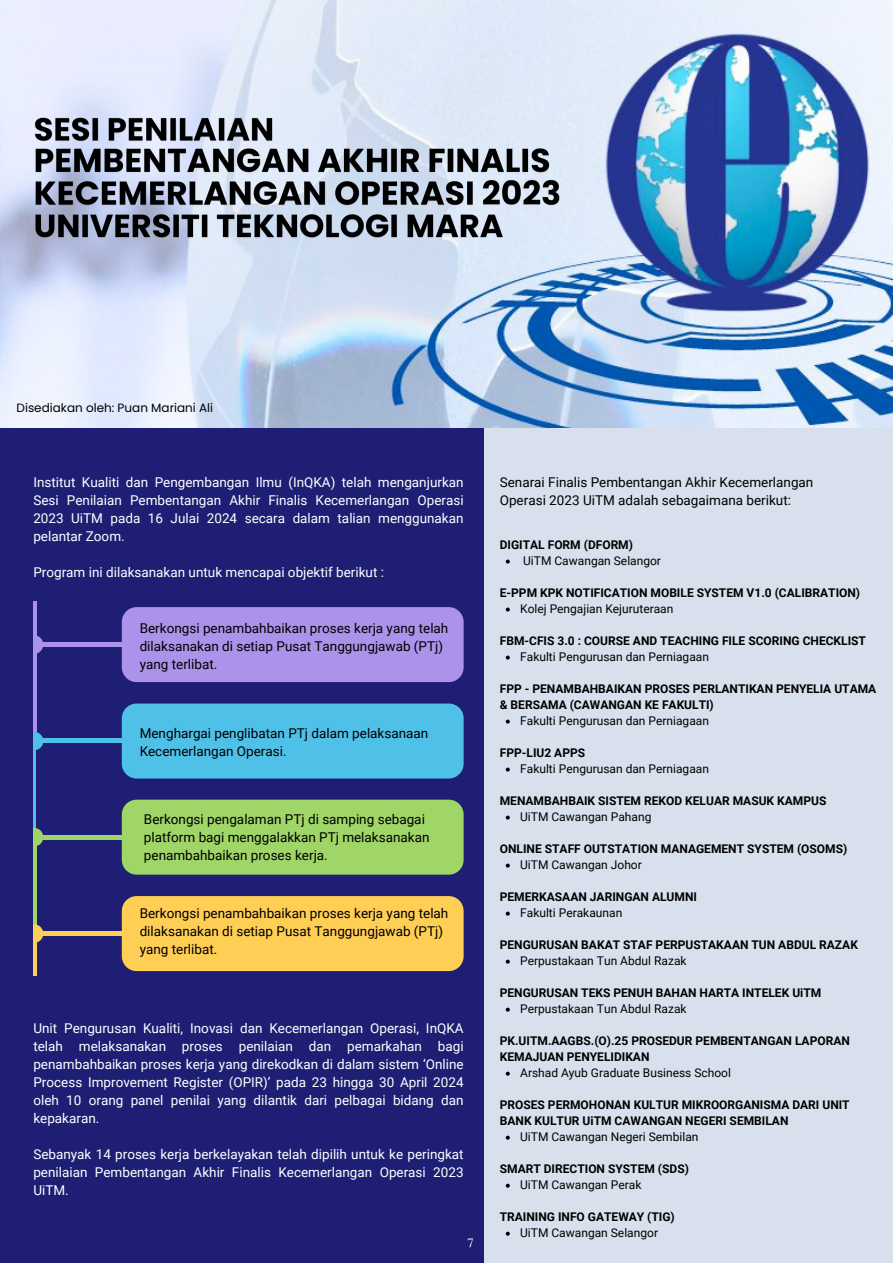
<style>
.page{position:relative;width:893px;height:1263px;background:#1d1e74}
.page>*{position:absolute;margin:0;border:0;box-sizing:border-box;transform-origin:0 0}
.t1{font:13.5px/18px "Roboto";color:#fff;text-align:justify}
.t2{font:13.5px/18px "Roboto";color:#000}
.t3{font:700 12px/16px "Roboto";color:#000}
.t4{font:12px/16px "Roboto";color:#000}
.t5{font:12px "Poppins";color:#000}
.t6{font:12px "Lora";color:#fff}
.s1{font-weight:700}
.s2{font-weight:400}
</style>
<div class="page">
<img style="left:0;top:0;width:893px;height:428px">
<hr style="left:33px;top:745px;width:3px;height:92px;background:#4fc1e8">
<svg style="left:36px;top:635px;width:7px;height:19px"></svg>
<hr style="left:33px;top:649px;width:3px;height:92px;background:#ac92eb">
<svg style="left:33px;top:732px;width:10px;height:18px"></svg>
<svg style="left:33px;top:828px;width:10px;height:18px"></svg>
<hr style="left:33px;top:842px;width:3px;height:91px;background:#a0d568">
<hr style="left:33px;top:938px;width:3px;height:38px;background:#ffce54">
<svg style="left:33px;top:924px;width:10px;height:19px"></svg>
<div style="left:41px;top:642px;width:91px;height:5px;background:#ac92eb"></div>
<hr style="left:41px;top:739px;width:91px;height:4px;background:#4fc1e8">
<hr style="left:41px;top:835px;width:91px;height:4px;background:#a0d568">
<hr style="left:41px;top:931px;width:91px;height:4px;background:#ffce54">
<div style="left:122px;top:607px;width:341px;height:75px;background:#ac92eb"></div>
<div style="left:122px;top:703px;width:341px;height:75px;background:#4fc1e8"></div>
<div style="left:122px;top:800px;width:341px;height:75px;background:#a0d568"></div>
<div style="left:122px;top:896px;width:341px;height:75px;background:#ffce54"></div>
<hr style="left:33px;top:601px;width:3px;height:48px;background:#ac92eb">
<div style="left:484px;top:428px;width:409px;height:835px;background:#dae3ee"></div>
<img style="left:33px;top:106px;width:536px;height:143px">
<svg style="left:506px;top:559px;width:4px;height:4px"></svg>
<svg style="left:506px;top:607px;width:4px;height:4px"></svg>
<svg style="left:506px;top:655px;width:4px;height:4px"></svg>
<svg style="left:506px;top:720px;width:4px;height:4px"></svg>
<svg style="left:506px;top:768px;width:4px;height:4px"></svg>
<svg style="left:506px;top:816px;width:4px;height:4px"></svg>
<svg style="left:506px;top:864px;width:4px;height:4px"></svg>
<svg style="left:506px;top:912px;width:4px;height:4px"></svg>
<svg style="left:506px;top:960px;width:4px;height:4px"></svg>
<svg style="left:506px;top:1008px;width:4px;height:4px"></svg>
<svg style="left:506px;top:1072px;width:4px;height:4px"></svg>
<svg style="left:506px;top:1136px;width:4px;height:4px"></svg>
<svg style="left:506px;top:1184px;width:4px;height:4px"></svg>
<svg style="left:506px;top:1232px;width:4px;height:4px"></svg>
<p class="t5" style="left:17px;top:401px;width:198px">Disediakan oleh: Puan Mariani Ali</p>
<p class="t1" style="left:33px;top:473px;width:432px">Institut Kualiti dan Pengembangan Ilmu (InQKA) telah menganjurkan Sesi Penilaian Pembentangan Akhir Finalis Kecemerlangan Operasi 2023 UiTM pada 16 Julai 2024 secara dalam talian menggunakan pelantar Zoom.</p>
<p class="t1" style="left:33px;top:563px;width:352px">Program ini dilaksanakan untuk mencapai objektif berikut :</p>
<p class="t2" style="left:140px;top:619px;width:310px">Berkongsi penambahbaikan proses kerja yang telah dilaksanakan di setiap Pusat Tanggungjawab (PTj) yang terlibat.</p>
<p class="t2" style="left:140px;top:723px;width:290px">Menghargai penglibatan PTj dalam pelaksanaan<br>Kecemerlangan Operasi.</p>
<p class="t2" style="left:144px;top:810px;width:287px">Berkongsi pengalaman PTj di samping sebagai platform bagi menggalakkan PTj melaksanakan penambahbaikan proses kerja.</p>
<p class="t2" style="left:140px;top:904px;width:310px">Berkongsi penambahbaikan proses kerja yang telah dilaksanakan di setiap Pusat Tanggungjawab (PTj) yang terlibat.</p>
<p class="t1" style="left:33px;top:1019px;width:432px">Unit Pengurusan Kualiti, Inovasi dan Kecemerlangan Operasi, InQKA telah melaksanakan proses penilaian dan pemarkahan bagi penambahbaikan proses kerja yang direkodkan di dalam sistem ‘Online Process Improvement Register (OPIR)’ pada 23 hingga 30 April 2024 oleh 10 orang panel penilai yang dilantik dari pelbagai bidang dan kepakaran.</p>
<p class="t1" style="left:33px;top:1145px;width:432px">Sebanyak 14 proses kerja berkelayakan telah dipilih untuk ke peringkat penilaian Pembentangan Akhir Finalis Kecemerlangan Operasi 2023<br>UiTM.</p>
<p class="t6" style="left:468px;top:1234px;width:7px">7</p>
<p class="t2" style="left:500px;top:473px;width:315px">Senarai Finalis Pembentangan Akhir Kecemerlangan<br>Operasi 2023 UiTM adalah sebagaimana berikut:</p>
<p class="t4" style="left:523px;top:536px;width:139px;text-indent:-23px"><span class="s1">DIGITAL FORM (DFORM)<br></span>UiTM Cawangan Selangor</p>
<p class="t3" style="left:520px;top:584px;width:341px;text-indent:-20px">E-PPM KPK NOTIFICATION MOBILE SYSTEM V1.0 (CALIBRATION)<br><span class="s2">Kolej Pengajian Kejuruteraan</span></p>
<p class="t3" style="left:520px;top:632px;width:347px;text-indent:-20px">FBM-CFIS 3.0 : COURSE AND TEACHING FILE SCORING CHECKLIST<br><span class="s2">Fakulti Pengurusan dan Perniagaan</span></p>
<p class="t3" style="left:500px;top:680px;width:378px">FPP - PENAMBAHBAIKAN PROSES PERLANTIKAN PENYELIA UTAMA</p>
<p class="t3" style="left:500px;top:696px;width:216px">&amp; BERSAMA (CAWANGAN KE FAKULTI)</p>
<p class="t4" style="left:520px;top:712px;width:190px">Fakulti Pengurusan dan Perniagaan</p>
<p class="t4" style="left:520px;top:744px;width:190px;text-indent:-20px"><span class="s1">FPP-LIU2 APPS<br></span>Fakulti Pengurusan dan Perniagaan</p>
<p class="t3" style="left:520px;top:792px;width:308px;text-indent:-20px">MENAMBAHBAIK SISTEM REKOD KELUAR MASUK KAMPUS<br><span class="s2">UiTM Cawangan Pahang</span></p>
<p class="t3" style="left:520px;top:840px;width:329px;text-indent:-20px">ONLINE STAFF OUTSTATION MANAGEMENT SYSTEM (OSOMS)<br><span class="s2">UiTM Cawangan Johor</span></p>
<p class="t3" style="left:520px;top:888px;width:178px;text-indent:-20px">PEMERKASAAN JARINGAN ALUMNI<br><span class="s2">Fakulti Perakaunan</span></p>
<p class="t3" style="left:520px;top:936px;width:339px;text-indent:-20px">PENGURUSAN BAKAT STAF PERPUSTAKAAN TUN ABDUL RAZAK<br><span class="s2">Perpustakaan Tun Abdul Razak</span></p>
<p class="t3" style="left:520px;top:984px;width:303px;text-indent:-20px">PENGURUSAN TEKS PENUH BAHAN HARTA INTELEK UiTM<br><span class="s2">Perpustakaan Tun Abdul Razak</span></p>
<p class="t3" style="left:500px;top:1032px;width:352px">PK.UITM.AAGBS.(O).25 PROSEDUR PEMBENTANGAN LAPORAN</p>
<p class="t3" style="left:500px;top:1048px;width:151px">KEMAJUAN PENYELIDIKAN</p>
<p class="t4" style="left:520px;top:1064px;width:212px">Arshad Ayub Graduate Business School</p>
<p class="t3" style="left:500px;top:1096px;width:351px">PROSES PERMOHONAN KULTUR MIKROORGANISMA DARI UNIT</p>
<p class="t3" style="left:500px;top:1112px;width:290px">BANK KULTUR UiTM CAWANGAN NEGERI SEMBILAN</p>
<p class="t4" style="left:520px;top:1128px;width:180px">UiTM Cawangan Negeri Sembilan</p>
<p class="t3" style="left:520px;top:1160px;width:170px;text-indent:-20px">SMART DIRECTION SYSTEM (SDS)<br><span class="s2">UiTM Cawangan Perak</span></p>
<p class="t3" style="left:500px;top:1208px;width:177px;text-align:center">TRAINING INFO GATEWAY (TIG)<br><span class="s2">UiTM Cawangan Selangor</span></p>
</div>
